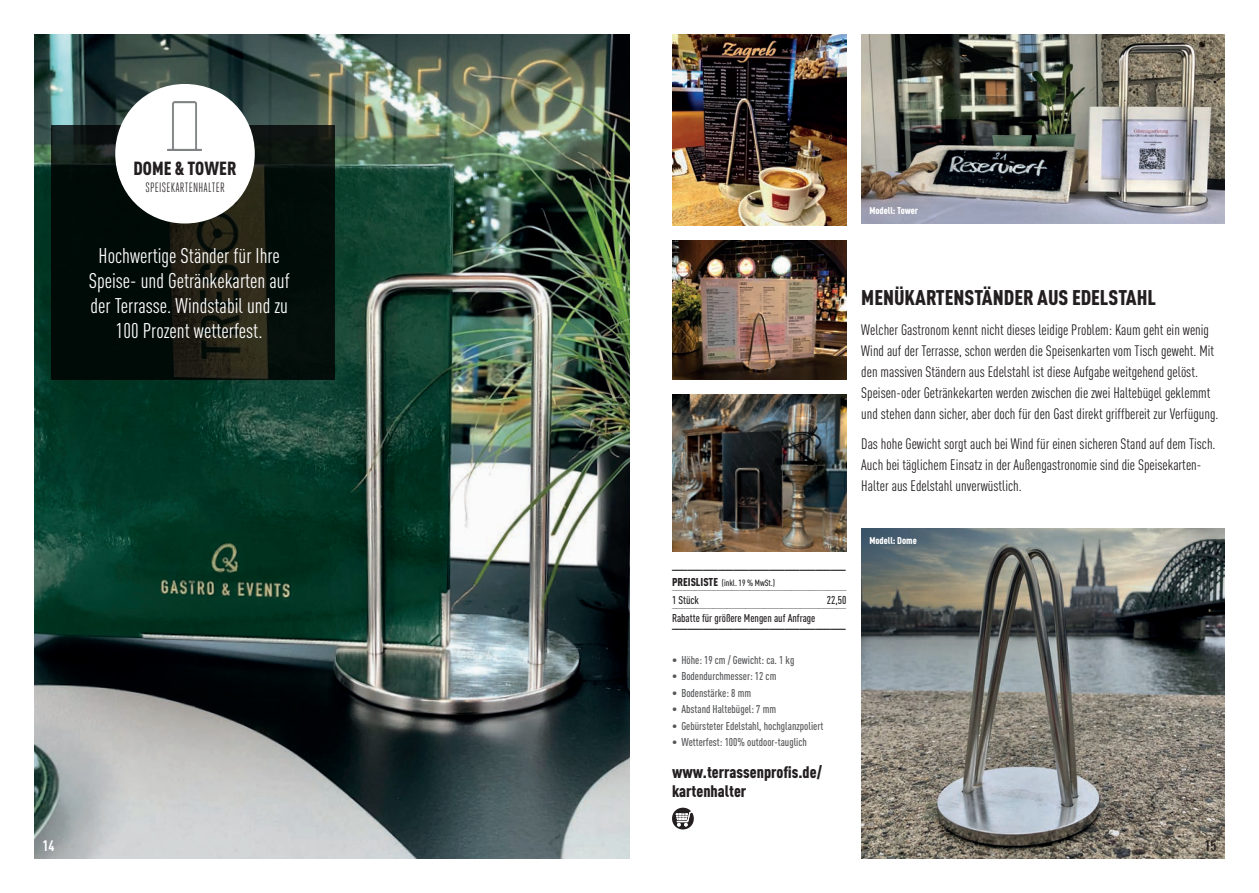
<style>
.page{position:relative;width:1259px;height:893px;background:#fff}
.page>*{position:absolute;margin:0;border:0;box-sizing:border-box;transform-origin:0 0}
.t1{font:21px/25.2px "DIN Cond";color:#fff;text-align:center}
.t2{font:900 21px "DIN Cond";color:#231f20}
.t3{font:900 18.75px "DIN Cond";color:#231f20}
.t4{font:900 16.5px/19.5px "DIN Cond";color:#231f20}
.t5{font:15px/21px "DIN Cond";color:#231f20}
.t6{font:700 15px "DIN Cond";color:#fff}
.t7{font:700 15px "DIN Cond";color:#231f20}
.t8{font:13.5px "Heroic Condensed";letter-spacing:.02em;color:#231f20}
.t9{font:500 11.25px "DIN Cond";color:#57585a}
.t10{font:300 11.25px "DIN Cond";color:#231f20}
.t11{font:900 11.25px "DIN Cond";color:#231f20}
.t12{font:500 11.25px "DIN Cond";color:#231f20}
.t13{font:900 9.75px "DIN Cond";color:#fff}
.t14{font:500 9px "DIN Cond";color:#231f20}
.s1{font-weight:900;font-size:11.25px}
</style>
<div class="page">
<img style="left:34px;top:34px;width:595px;height:825px">
<img style="left:861px;top:529px;width:364px;height:330px">
<img style="left:672px;top:34px;width:174px;height:192px">
<img style="left:861px;top:34px;width:364px;height:189px">
<svg style="left:51px;top:125px;width:284px;height:254px;background:#0c130d"></svg>
<div style="left:115px;top:84px;width:140px;height:139px;background:#fff;border-radius:50%"></div>
<img style="left:672px;top:240px;width:174px;height:139px">
<img style="left:672px;top:394px;width:174px;height:157px">
<img style="left:167px;top:101px;width:35px;height:49px">
<div style="left:672px;top:808px;width:22px;height:21px;background:#231f20;border-radius:50%"></div>
<svg style="left:675px;top:811px;width:18px;height:15px"></svg>
<p class="t3" style="left:134px;top:157px;width:104px">DOME &amp; TOWER</p>
<p class="t8" style="left:145px;top:180px;width:81px">SPEISEKARTENHALTER</p>
<h1 class="t1" style="left:89px;top:243px;width:202px">Hochwertige Ständer für Ihre<br>Speise- und Getränkekarten auf der Terrasse. Windstabil und zu<br>100 Prozent wetterfest.</h1>
<p class="t13" style="left:869px;top:204px;width:50px">Modell: Tower</p>
<h1 class="t2" style="left:861px;top:284px;width:296px">MENÜKARTENSTÄNDER AUS EDELSTAHL</h1>
<p class="t5" style="left:861px;top:319px;width:359px">Welcher Gastronom kennt nicht dieses leidige Problem: Kaum geht ein wenig Wind auf der Terrasse, schon werden die Speisenkarten vom Tisch geweht. Mit den massiven Ständern aus Edelstahl ist diese Aufgabe weitgehend gelöst.<br>Speisen-oder Getränkekarten werden zwischen die zwei Haltebügel geklemmt und stehen dann sicher, aber doch für den Gast direkt griffbereit zur Verfügung.</p>
<p class="t5" style="left:861px;top:433px;width:356px">Das hohe Gewicht sorgt auch bei Wind für einen sicheren Stand auf dem Tisch.<br>Auch bei täglichem Einsatz in der Außengastronomie sind die Speisekarten-<br>Halter aus Edelstahl unverwüstlich.</p>
<p class="t11" style="left:672px;top:558px;width:175px">__________________________________</p>
<p class="t14" style="left:672px;top:577px;width:105px"><span class="s1">PREISLISTE</span> (inkl. 19 % MwSt.)</p>
<p class="t10" style="left:672px;top:578px;width:176px">______________________________________</p>
<p class="t12" style="left:672px;top:593px;width:28px">1 Stück</p>
<p class="t12" style="left:827px;top:593px;width:21px">22,50</p>
<p class="t10" style="left:672px;top:596px;width:176px">______________________________________</p>
<p class="t12" style="left:672px;top:611px;width:145px">Rabatte für größere Mengen auf Anfrage</p>
<p class="t11" style="left:672px;top:617px;width:175px">__________________________________</p>
<p class="t9" style="left:672px;top:653px;width:124px">• Höhe: 19 cm / Gewicht: ca. 1 kg</p>
<p class="t9" style="left:672px;top:670px;width:106px">• Bodendurchmesser: 12 cm</p>
<p class="t9" style="left:672px;top:686px;width:81px">• Bodenstärke: 8 mm</p>
<p class="t9" style="left:672px;top:703px;width:106px">• Abstand Haltebügel: 7 mm</p>
<p class="t9" style="left:672px;top:719px;width:153px">• Gebürsteter Edelstahl, hochglanzpoliert</p>
<p class="t9" style="left:672px;top:736px;width:136px">• Wetterfest: 100% outdoor-tauglich</p>
<p class="t4" style="left:672px;top:762px;width:151px">www.terrassenprofis.de/ kartenhalter</p>
<p class="t13" style="left:869px;top:534px;width:49px">Modell: Dome</p>
<p class="t6" style="left:43px;top:837px;width:14px">14</p>
<p class="t7" style="left:1204px;top:837px;width:14px">15</p>
</div>
